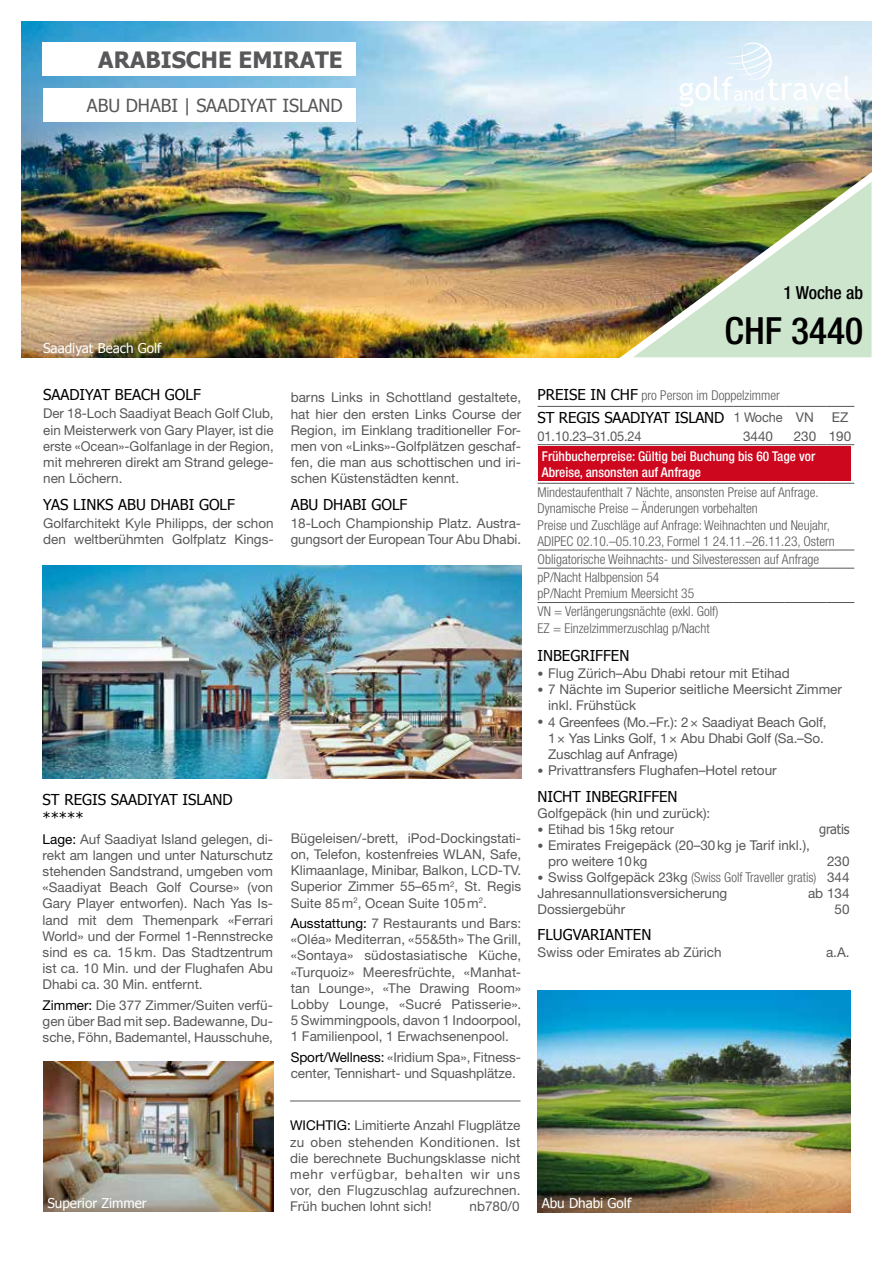
<style>
.page{position:relative;width:893px;height:1263px;background:#fff}
.page>*{position:absolute;margin:0;border:0;box-sizing:border-box;transform-origin:0 0}
.t1{font:500 condensed 37.5px "Helvetica Neue LT Pro";color:#000}
.t2{font:700 22.5px "Tahoma";color:#58585a}
.t3{font:18px "Tahoma";color:#58585a}
.t4{font:500 condensed 18px "Helvetica Neue LT Pro";color:#000}
.t5{font:15px/18px "Tahoma";color:#000}
.t6{font:13.5px/16.2px "Helvetica Neue LT Pro";color:#58585a;text-align:justify}
.t7{font:300 condensed 13.5px/16.2px "Helvetica Neue LT Pro";color:#58585a}
.t8{font:500 condensed 13.5px/16.2px "Helvetica Neue LT Pro";color:#fff}
.t9{font:13.5px "Tahoma";color:#fff}
.t10{font:13.5px "Helvetica Neue LT Pro";color:#58585a;scale:.95 1}
.t11{font:13.5px "Tahoma";letter-spacing:-.01em;color:#58585a;scale:.95 1}
.s1{color:#000}
.s2{font-family:"Tahoma";font-weight:400;font-stretch:normal;font-size:15px;color:#000}
.s3{font-family:"Helvetica Neue LT Pro";font-size:13.5px;color:#58585a}
.s4{font-size:12px}
.s5{font-weight:300;font-stretch:condensed}
</style>
<div class="page">
<img style="left:43px;top:566px;width:478px;height:212px">
<img style="left:21px;top:21px;width:851px;height:336px">
<img style="left:611px;top:159px;width:261px;height:199px">
<svg style="left:679px;top:43px;width:171px;height:63px"></svg>
<img style="left:43px;top:1061px;width:231px;height:151px">
<hr style="left:290px;top:1100px;width:230px;height:1px;background:#58585a">
<div style="left:43px;top:43px;width:313px;height:33px;background:#fff"></div>
<div style="left:43px;top:89px;width:313px;height:33px;background:#fff"></div>
<hr style="left:538px;top:406px;width:195px;height:1px;background:#58585a">
<hr style="left:733px;top:406px;width:51px;height:1px;background:#58585a">
<hr style="left:784px;top:406px;width:43px;height:1px;background:#58585a">
<svg style="left:827px;top:406px;width:27px;height:1px"></svg>
<hr style="left:538px;top:444px;width:195px;height:1px;background:#58585a">
<hr style="left:538px;top:483px;width:195px;height:1px;background:#58585a">
<hr style="left:733px;top:483px;width:51px;height:1px;background:#58585a">
<hr style="left:784px;top:483px;width:43px;height:1px;background:#58585a">
<svg style="left:827px;top:483px;width:27px;height:1px"></svg>
<hr style="left:538px;top:602px;width:195px;height:1px;background:#58585a">
<hr style="left:733px;top:602px;width:51px;height:1px;background:#58585a">
<hr style="left:784px;top:602px;width:43px;height:1px;background:#58585a">
<svg style="left:827px;top:602px;width:27px;height:1px"></svg>
<hr style="left:733px;top:444px;width:51px;height:1px;background:#58585a">
<hr style="left:784px;top:444px;width:43px;height:1px;background:#58585a">
<svg style="left:827px;top:444px;width:27px;height:1px"></svg>
<hr style="left:538px;top:550px;width:195px;height:1px;background:#58585a">
<hr style="left:733px;top:550px;width:51px;height:1px;background:#58585a">
<hr style="left:784px;top:550px;width:43px;height:1px;background:#58585a">
<svg style="left:827px;top:550px;width:27px;height:1px"></svg>
<hr style="left:538px;top:568px;width:195px;height:1px;background:#58585a">
<hr style="left:733px;top:568px;width:51px;height:1px;background:#58585a">
<hr style="left:784px;top:568px;width:43px;height:1px;background:#58585a">
<svg style="left:827px;top:568px;width:27px;height:1px"></svg>
<div style="left:538px;top:447px;width:312px;height:34px;background:#cd071e"></div>
<img style="left:537px;top:990px;width:313px;height:222px">
<h2 class="t2" style="left:98px;top:44px;width:246px">ARABISCHE EMIRATE</h2>
<h3 class="t3" style="left:87px;top:94px;width:257px">ABU DHABI | SAADIYAT ISLAND</h3>
<p class="t9" style="left:43px;top:339px;width:120px">Saadiyat Beach Golf</p>
<p class="t5" style="left:43px;top:385px;width:159px">SAADIYAT BEACH GOLF</p>
<p class="t6" style="left:43px;top:405px;width:232px">Der 18-Loch Saadiyat Beach Golf Club, ein Meisterwerk von Gary Player, ist die erste «Ocean»-Golfanlage in der Region, mit mehreren direkt am Strand gelege&shy;nen Löchern.</p>
<p class="t5" style="left:43px;top:494px;width:193px">YAS LINKS ABU DHABI GOLF</p>
<p class="t6" style="left:43px;top:515px;width:232px">Golfarchitekt Kyle Philipps, der schon den weltberühmten Golfplatz Kings-</p>
<p class="t5" style="left:43px;top:790px;width:192px">ST REGIS SAADIYAT ISLAND *****</p>
<p class="t6" style="left:43px;top:830px;width:232px"><span class="s1">Lage:</span> Auf Saadiyat Island gelegen, di&shy;rekt am langen und unter Naturschutz stehenden Sandstrand, umgeben vom «Saadiyat Beach Golf Course» (von Gary Player entworfen). Nach Yas Is&shy;land mit dem Themenpark «Ferrari World» und der Formel 1-Rennstrecke sind es ca. 15km. Das Stadtzentrum ist ca. 10 Min. und der Flughafen Abu Dhabi ca. 30 Min. entfernt.</p>
<p class="t6" style="left:43px;top:996px;width:232px"><span class="s1">Zimmer:</span> Die 377 Zimmer/Suiten verfü&shy;gen über Bad mit sep. Badewanne, Du&shy;sche, Föhn, Bademantel, Hausschuhe,</p>
<p class="t9" style="left:47px;top:1194px;width:101px">Superior Zimmer</p>
<h3 class="t4" style="left:783px;top:282px;width:81px">1 Woche ab</h3>
<h1 class="t1" style="left:725px;top:309px;width:140px">CHF 3440</h1>
<p class="t6" style="left:291px;top:389px;width:232px">barns Links in Schottland gestaltete, hat hier den ersten Links Course der Region, im Einklang traditioneller For&shy;men von «Links»-Golfplätzen geschaf&shy;fen, die man aus schottischen und iri&shy;schen Küstenstädten kennt.</p>
<p class="t5" style="left:291px;top:495px;width:118px">ABU DHABI GOLF</p>
<p class="t6" style="left:291px;top:515px;width:232px">18-Loch Championship Platz. Austra&shy;gungsort der European Tour Abu Dhabi.</p>
<p class="t6" style="left:291px;top:829px;width:232px">Bügeleisen/-brett, iPod-Dockingstati&shy;on, Telefon, kostenfreies WLAN, Safe, Klimaanlage, Minibar, Balkon, LCD-TV.<br>Superior Zimmer 55–65m<sup>2</sup>, St. Regis Suite 85m<sup>2</sup>, Ocean Suite 105m<sup>2</sup>.</p>
<p class="t6" style="left:291px;top:915px;width:232px"><span class="s1">Ausstattung:</span> 7 Restaurants und Bars: «Oléa» Mediterran, «55&amp;5th» The Grill, «Sontaya» südostasiatische Küche, «Turquoiz» Meeresfrüchte, «Manhat&shy;tan Lounge», «The Drawing Room» Lobby Lounge, «Sucré Patisserie».<br>5 Swimmingpools, davon 1 Indoorpool, 1 Familienpool, 1 Erwachsenenpool.</p>
<p class="t6" style="left:291px;top:1049px;width:232px"><span class="s1">Sport/Wellness:</span> «Iridium Spa», Fitness&shy;center, Tennishart- und Squashplätze.</p>
<p class="t6" style="left:290px;top:1117px;width:232px"><span class="s1">WICHTIG:</span> Limitierte Anzahl Flugplätze zu oben stehenden Konditionen. Ist die berechnete Buchungsklasse nicht mehr verfügbar, behalten wir uns vor, den Flugzuschlag aufzurechnen.<br>Früh buchen lohnt sich!</p>
<p class="t6" style="left:469px;top:1198px;width:52px">nb780/0</p>
<p class="t7" style="left:538px;top:387px;width:244px"><span class="s2">PREISE IN CHF</span> pro Person im Doppelzimmer</p>
<p class="t5" style="left:538px;top:408px;width:278px">ST REGIS SAADIYAT ISLAND <span class="s3">1 Woche VN</span></p>
<p class="t6" style="left:832px;top:409px;width:18px">EZ</p>
<p class="t10" style="left:538px;top:428px;width:111px">01.10.23–31.05.24</p>
<p class="t6" style="left:743px;top:428px;width:32px">3440</p>
<p class="t6" style="left:794px;top:428px;width:59px">230 190</p>
<p class="t8" style="left:542px;top:448px;width:275px">Frühbucherpreise: Gültig bei Buchung bis 60 Tage vor<br>Abreise, ansonsten auf Anfrage</p>
<p class="t7" style="left:538px;top:484px;width:299px">Mindestaufenthalt 7 Nächte, ansonsten Preise auf Anfrage.<br>Dynamische Preise – Änderungen vorbehalten<br>Preise und Zuschläge auf Anfrage: Weihnachten und Neujahr, ADIPEC 02.10.–05.10.23, Formel 1 24.11.–26.11.23, Ostern</p>
<p class="t7" style="left:538px;top:550px;width:283px;line-height:18.1px">Obligatorische Weihnachts- und Silvesteressen auf Anfrage pP/Nacht Halbpension 54</p>
<p class="t7" style="left:538px;top:584px;width:182px;line-height:18.1px">pP/Nacht Premium Meersicht 35<br>VN = Verlängerungsnächte (exkl. Golf)</p>
<p class="t7" style="left:538px;top:620px;width:174px">EZ = Einzelzimmerzuschlag p/Nacht</p>
<p class="t5" style="left:538px;top:646px;width:93px">INBEGRIFFEN</p>
<p class="t6" style="left:538px;top:664px;width:254px"><span class="s4">•</span> Flug Zürich–Abu Dhabi retour mit Etihad</p>
<p class="t6" style="left:548px;top:681px;width:295px;text-indent:-11px"><span class="s4">•</span> 7 Nächte im Superior seitliche Meersicht Zimmer inkl. Frühstück</p>
<p class="t6" style="left:548px;top:713px;width:280px;text-align:left;text-indent:-11px"><span class="s4">•</span> 4 Greenfees (Mo.–Fr.): 2× Saadiyat Beach Golf,<br>1× Yas Links Golf, 1× Abu Dhabi Golf (Sa.–So.<br>Zuschlag auf Anfrage)</p>
<p class="t6" style="left:538px;top:762px;width:241px"><span class="s4">•</span> Privattransfers Flughafen–Hotel retour</p>
<p class="t5" style="left:538px;top:787px;width:142px">NICHT INBEGRIFFEN</p>
<p class="t6" style="left:538px;top:804px;width:174px">Golfgepäck (hin und zurück):</p>
<p class="t10" style="left:538px;top:821px;width:145px"><span class="s4">•</span> Etihad bis 15kg retour</p>
<p class="t11" style="left:819px;top:820px;width:34px">gratis</p>
<p class="t6" style="left:548px;top:837px;width:263px;line-height:15.8px;text-indent:-11px"><span class="s4">•</span> Emirates Freigepäck (20–30kg je Tarif inkl.), pro weitere 10kg</p>
<p class="t6" style="left:827px;top:852px;width:24px">230</p>
<p class="t6" style="left:538px;top:868px;width:314px"><span class="s4">•</span> Swiss Golfgepäck 23kg <span class="s5">(Swiss Golf Traveller gratis)</span> 344<br>Jahresannullationsversicherung</p>
<p class="t6" style="left:808px;top:885px;width:43px">ab 134</p>
<p class="t6" style="left:538px;top:901px;width:89px">Dossiergebühr</p>
<p class="t6" style="left:834px;top:901px;width:17px">50</p>
<p class="t5" style="left:538px;top:925px;width:115px">FLUGVARIANTEN</p>
<p class="t6" style="left:538px;top:943px;width:186px">Swiss oder Emirates ab Zürich</p>
<p class="t6" style="left:826px;top:943px;width:25px">a.A.</p>
<p class="t9" style="left:542px;top:1194px;width:91px">Abu Dhabi Golf</p>
</div>
